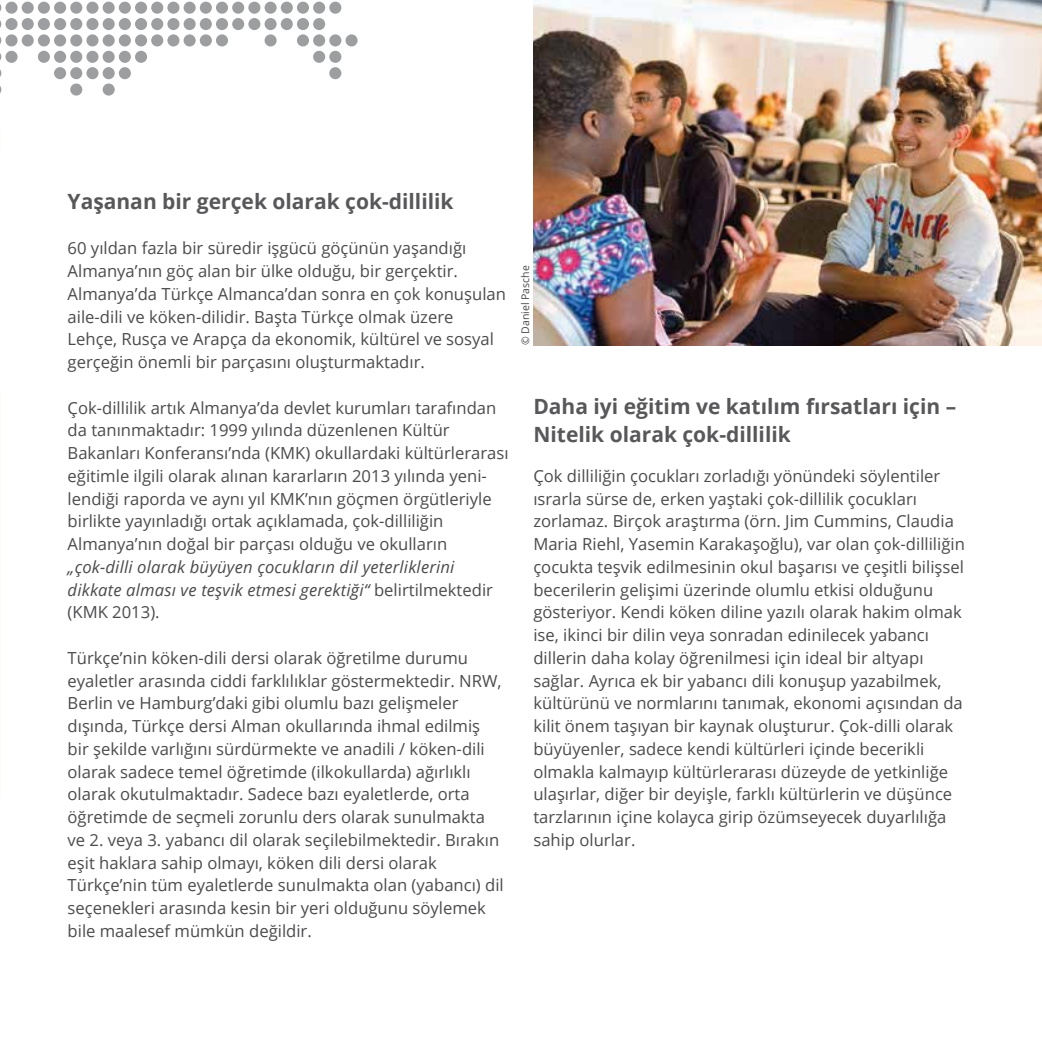
<style>
.page{position:relative;width:1042px;height:1042px;background:#fff}
.page>*{position:absolute;margin:0;border:0;box-sizing:border-box;transform-origin:0 0}
.t1{font:700 21px/28px "Open Sans";color:#58585a}
.t2{font:16.62px/22.8px "Open Sans";color:#4b4b4d}
.t3{font:italic 16.62px/22.8px "Open Sans";letter-spacing:.01em;color:#4b4b4d}
.t4{font:10.5px "Open Sans";color:#4b4b4d}
.s1{font-style:normal}
</style>
<div class="page">
<img style="left:533px;top:0;width:509px;height:345px">
<div style="left:5px;top:2px;width:13px;height:12px;background:#9c9e9f;border-radius:50%"></div>
<div style="left:22px;top:2px;width:12px;height:12px;background:#9c9e9f;border-radius:50%"></div>
<div style="left:38px;top:2px;width:12px;height:12px;background:#9c9e9f;border-radius:50%"></div>
<div style="left:54px;top:2px;width:12px;height:12px;background:#9c9e9f;border-radius:50%"></div>
<div style="left:70px;top:2px;width:12px;height:12px;background:#9c9e9f;border-radius:50%"></div>
<div style="left:86px;top:2px;width:12px;height:12px;background:#9c9e9f;border-radius:50%"></div>
<div style="left:103px;top:2px;width:12px;height:12px;background:#9c9e9f;border-radius:50%"></div>
<div style="left:119px;top:2px;width:12px;height:12px;background:#9c9e9f;border-radius:50%"></div>
<div style="left:135px;top:2px;width:12px;height:12px;background:#9c9e9f;border-radius:50%"></div>
<div style="left:151px;top:2px;width:12px;height:12px;background:#9c9e9f;border-radius:50%"></div>
<div style="left:167px;top:2px;width:12px;height:12px;background:#9c9e9f;border-radius:50%"></div>
<div style="left:184px;top:2px;width:12px;height:12px;background:#9c9e9f;border-radius:50%"></div>
<div style="left:200px;top:2px;width:12px;height:12px;background:#9c9e9f;border-radius:50%"></div>
<div style="left:216px;top:2px;width:12px;height:12px;background:#9c9e9f;border-radius:50%"></div>
<div style="left:232px;top:2px;width:12px;height:12px;background:#9c9e9f;border-radius:50%"></div>
<div style="left:248px;top:2px;width:12px;height:12px;background:#9c9e9f;border-radius:50%"></div>
<div style="left:264px;top:2px;width:13px;height:12px;background:#9c9e9f;border-radius:50%"></div>
<div style="left:281px;top:2px;width:12px;height:12px;background:#9c9e9f;border-radius:50%"></div>
<div style="left:297px;top:2px;width:12px;height:12px;background:#9c9e9f;border-radius:50%"></div>
<div style="left:313px;top:2px;width:12px;height:12px;background:#9c9e9f;border-radius:50%"></div>
<div style="left:329px;top:2px;width:12px;height:12px;background:#9c9e9f;border-radius:50%"></div>
<div style="left:5px;top:18px;width:13px;height:12px;background:#9c9e9f;border-radius:50%"></div>
<div style="left:22px;top:18px;width:12px;height:12px;background:#9c9e9f;border-radius:50%"></div>
<div style="left:38px;top:18px;width:12px;height:12px;background:#9c9e9f;border-radius:50%"></div>
<div style="left:54px;top:18px;width:12px;height:12px;background:#9c9e9f;border-radius:50%"></div>
<div style="left:70px;top:18px;width:12px;height:12px;background:#9c9e9f;border-radius:50%"></div>
<div style="left:86px;top:18px;width:12px;height:12px;background:#9c9e9f;border-radius:50%"></div>
<div style="left:103px;top:18px;width:12px;height:12px;background:#9c9e9f;border-radius:50%"></div>
<div style="left:119px;top:18px;width:12px;height:12px;background:#9c9e9f;border-radius:50%"></div>
<div style="left:135px;top:18px;width:12px;height:12px;background:#9c9e9f;border-radius:50%"></div>
<div style="left:151px;top:18px;width:12px;height:12px;background:#9c9e9f;border-radius:50%"></div>
<div style="left:167px;top:18px;width:12px;height:12px;background:#9c9e9f;border-radius:50%"></div>
<div style="left:184px;top:18px;width:12px;height:12px;background:#9c9e9f;border-radius:50%"></div>
<div style="left:200px;top:18px;width:12px;height:12px;background:#9c9e9f;border-radius:50%"></div>
<div style="left:216px;top:18px;width:12px;height:12px;background:#9c9e9f;border-radius:50%"></div>
<div style="left:232px;top:18px;width:12px;height:12px;background:#9c9e9f;border-radius:50%"></div>
<div style="left:248px;top:18px;width:12px;height:12px;background:#9c9e9f;border-radius:50%"></div>
<div style="left:264px;top:18px;width:13px;height:12px;background:#9c9e9f;border-radius:50%"></div>
<div style="left:281px;top:18px;width:12px;height:12px;background:#9c9e9f;border-radius:50%"></div>
<div style="left:297px;top:18px;width:12px;height:12px;background:#9c9e9f;border-radius:50%"></div>
<div style="left:313px;top:18px;width:12px;height:12px;background:#9c9e9f;border-radius:50%"></div>
<div style="left:5px;top:34px;width:13px;height:12px;background:#9c9e9f;border-radius:50%"></div>
<div style="left:22px;top:34px;width:12px;height:12px;background:#9c9e9f;border-radius:50%"></div>
<div style="left:38px;top:34px;width:12px;height:12px;background:#9c9e9f;border-radius:50%"></div>
<div style="left:54px;top:34px;width:12px;height:12px;background:#9c9e9f;border-radius:50%"></div>
<div style="left:70px;top:34px;width:12px;height:12px;background:#9c9e9f;border-radius:50%"></div>
<div style="left:86px;top:34px;width:12px;height:12px;background:#9c9e9f;border-radius:50%"></div>
<div style="left:103px;top:34px;width:12px;height:12px;background:#9c9e9f;border-radius:50%"></div>
<div style="left:119px;top:34px;width:12px;height:12px;background:#9c9e9f;border-radius:50%"></div>
<div style="left:135px;top:34px;width:12px;height:12px;background:#9c9e9f;border-radius:50%"></div>
<div style="left:151px;top:34px;width:12px;height:12px;background:#9c9e9f;border-radius:50%"></div>
<div style="left:167px;top:34px;width:12px;height:12px;background:#9c9e9f;border-radius:50%"></div>
<div style="left:184px;top:34px;width:12px;height:12px;background:#9c9e9f;border-radius:50%"></div>
<div style="left:200px;top:34px;width:12px;height:12px;background:#9c9e9f;border-radius:50%"></div>
<div style="left:216px;top:34px;width:12px;height:12px;background:#9c9e9f;border-radius:50%"></div>
<div style="left:264px;top:34px;width:13px;height:12px;background:#9c9e9f;border-radius:50%"></div>
<div style="left:297px;top:34px;width:12px;height:12px;background:#9c9e9f;border-radius:50%"></div>
<div style="left:313px;top:34px;width:12px;height:12px;background:#9c9e9f;border-radius:50%"></div>
<div style="left:329px;top:34px;width:12px;height:12px;background:#9c9e9f;border-radius:50%"></div>
<div style="left:345px;top:34px;width:13px;height:12px;background:#9c9e9f;border-radius:50%"></div>
<div style="left:5px;top:51px;width:13px;height:12px;background:#9c9e9f;border-radius:50%"></div>
<div style="left:38px;top:51px;width:12px;height:12px;background:#9c9e9f;border-radius:50%"></div>
<div style="left:54px;top:51px;width:12px;height:12px;background:#9c9e9f;border-radius:50%"></div>
<div style="left:70px;top:51px;width:12px;height:12px;background:#9c9e9f;border-radius:50%"></div>
<div style="left:86px;top:51px;width:12px;height:12px;background:#9c9e9f;border-radius:50%"></div>
<div style="left:103px;top:51px;width:12px;height:12px;background:#9c9e9f;border-radius:50%"></div>
<div style="left:119px;top:51px;width:12px;height:12px;background:#9c9e9f;border-radius:50%"></div>
<div style="left:135px;top:51px;width:12px;height:12px;background:#9c9e9f;border-radius:50%"></div>
<div style="left:313px;top:51px;width:12px;height:12px;background:#9c9e9f;border-radius:50%"></div>
<div style="left:329px;top:51px;width:12px;height:12px;background:#9c9e9f;border-radius:50%"></div>
<div style="left:54px;top:67px;width:12px;height:12px;background:#9c9e9f;border-radius:50%"></div>
<div style="left:70px;top:67px;width:12px;height:12px;background:#9c9e9f;border-radius:50%"></div>
<div style="left:86px;top:67px;width:12px;height:12px;background:#9c9e9f;border-radius:50%"></div>
<div style="left:103px;top:67px;width:12px;height:12px;background:#9c9e9f;border-radius:50%"></div>
<div style="left:119px;top:67px;width:12px;height:12px;background:#9c9e9f;border-radius:50%"></div>
<div style="left:329px;top:67px;width:12px;height:12px;background:#9c9e9f;border-radius:50%"></div>
<svg style="left:0;top:4px;width:1px;height:89px"></svg>
<div style="left:70px;top:84px;width:12px;height:12px;background:#9c9e9f;border-radius:50%"></div>
<div style="left:103px;top:84px;width:12px;height:12px;background:#9c9e9f;border-radius:50%"></div>
<p class="t1" style="left:68px;top:187px;width:387px">Yaşanan bir gerçek olarak çok-dillilik</p>
<p class="t2" style="left:68px;top:237px;width:440px">60 yıldan fazla bir süredir işgücü göçünün yaşandığı Almanya’nın göç alan bir ülke olduğu, bir gerçektir.<br>Almanya’da Türkçe Almanca’dan sonra en çok konuşulan aile-dili ve köken-dilidir. Başta Türkçe olmak üzere Lehçe, Rusça ve Arapça da ekonomik, kültürel ve sosyal gerçeğin önemli bir parçasını oluşturmaktadır.</p>
<p class="t2" style="left:68px;top:396px;width:442px">Çok-dillilik artık Almanya’da devlet kurumları tarafından da tanınmaktadır: 1999 yılında düzenlenen Kültür Bakanları Konferansı’nda (KMK) okullardaki kültürlerarası eğitimle ilgili olarak alınan kararların 2013 yılında yeni&shy;lendiği raporda ve aynı yıl KMK’nın göçmen örgütleriyle birlikte yayınladığı ortak açıklamada, çok-dilliliğin Almanya’nın doğal bir parçası olduğu ve okulların</p>
<p class="t3" style="left:68px;top:555px;width:427px">„çok-dilli olarak büyüyen çocukların dil yeterliklerini dikkate alması ve teşvik etmesi gerektiği“ <span class="s1">belirtilmektedir (KMK 2013).</span></p>
<p class="t2" style="left:68px;top:646px;width:438px">Türkçe’nin köken-dili dersi olarak öğretilme durumu eyaletler arasında ciddi farklılıklar göstermektedir. NRW, Berlin ve Hamburg’daki gibi olumlu bazı gelişmeler dışında, Türkçe dersi Alman okullarında ihmal edilmiş bir şekilde varlığını sürdürmekte ve anadili / köken-dili olarak sadece temel öğretimde (ilkokullarda) ağırlıklı olarak okutulmaktadır. Sadece bazı eyaletlerde, orta öğretimde de seçmeli zorunlu ders olarak sunulmakta ve 2. veya 3. yabancı dil olarak seçilebilmektedir. Bırakın eşit haklara sahip olmayı, köken dili dersi olarak Türkçe’nin tüm eyaletlerde sunulmakta olan (yabancı) dil seçenekleri arasında kesin bir yeri olduğunu söylemek bile maalesef mümkün değildir.</p>
<p class="t4" style="left:518px;top:345px;width:81px;rotate:-90deg">© Daniel Pasche</p>
<p class="t1" style="left:533px;top:391px;width:424px">Daha iyi eğitim ve katılım fırsatları için –<br>Nitelik olarak çok-dillilik</p>
<p class="t2" style="left:533px;top:464px;width:433px">Çok dilliliğin çocukları zorladığı yönündeki söylentiler ısrarla sürse de, erken yaştaki çok-dillilik çocukları zorlamaz. Birçok araştırma (örn. Jim Cummins, Claudia Maria Riehl, Yasemin Karakaşoğlu), var olan çok-dilliliğin çocukta teşvik edilmesinin okul başarısı ve çeşitli bilişsel becerilerin gelişimi üzerinde olumlu etkisi olduğunu gösteriyor. Kendi köken diline yazılı olarak hakim olmak ise, ikinci bir dilin veya sonradan edinilecek yabancı dillerin daha kolay öğrenilmesi için ideal bir altyapı sağlar. Ayrıca ek bir yabancı dili konuşup yazabilmek, kültürünü ve normlarını tanımak, ekonomi açısından da kilit önem taşıyan bir kaynak oluşturur. Çok-dilli olarak büyüyenler, sadece kendi kültürleri içinde becerikli olmakla kalmayıp kültürlerarası düzeyde de yetkinliğe ulaşırlar, diğer bir deyişle, farklı kültürlerin ve düşünce tarzlarının içine kolayca girip özümseyecek duyarlılığa sahip olurlar.</p>
</div>
